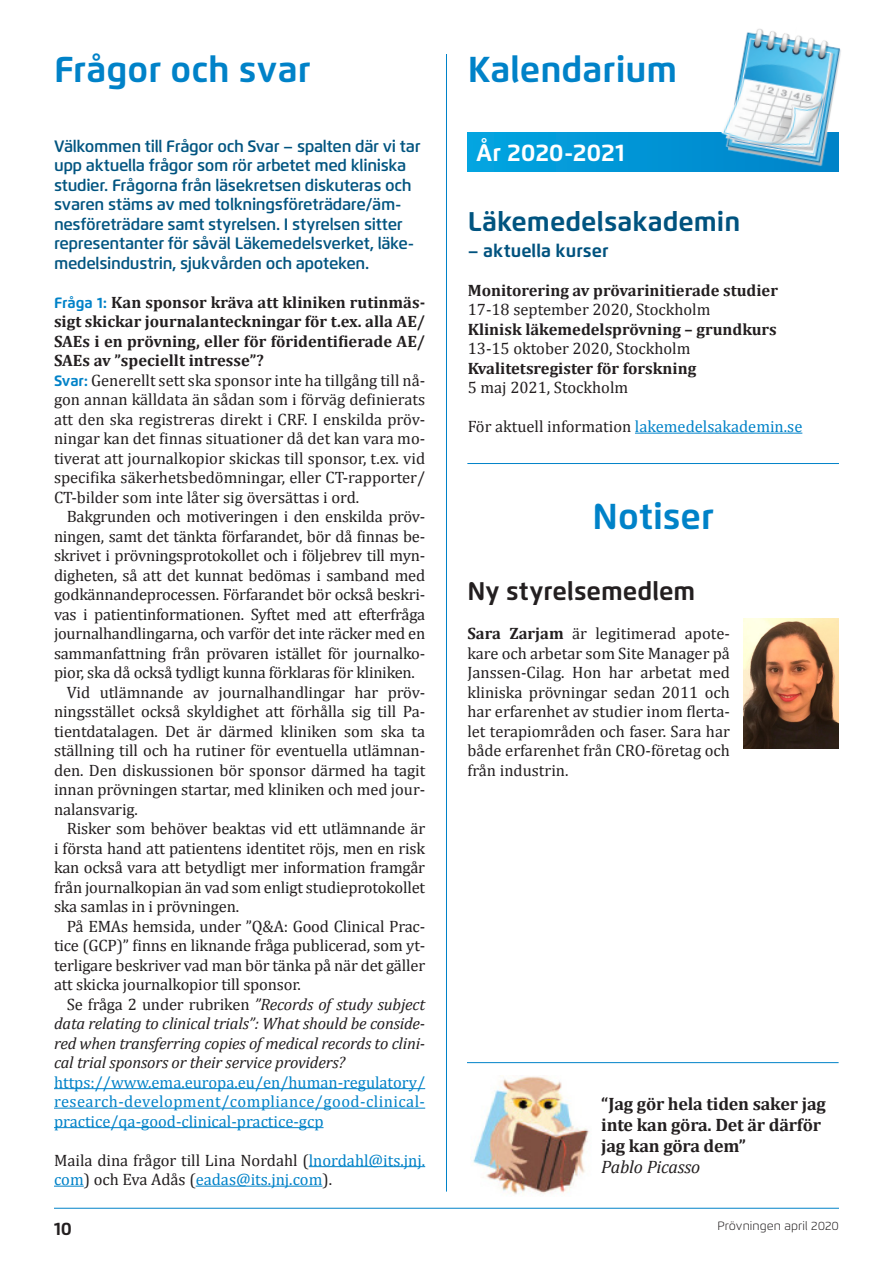
<style>
.page{position:relative;width:893px;height:1263px;background:#fff}
.page>*{position:absolute;margin:0;border:0;box-sizing:border-box;transform-origin:0 0}
.Bröd_utan_indrag{font:700 36px "Flexo";color:#0082c8}
.Liten_rubrik{font:700 27px "Flexo";color:#005480}
.Liten_rubrik-2{font:700 25.5px "Flexo";color:#231f20}
.Liten_rubrik-3{font:700 24px "Flexo";letter-spacing:-.005em;color:#fff}
.Bröd_utan_indrag-2{font:700 18px/21px "Cambria";letter-spacing:-.01em;color:#231f20}
.Liten_rubrik-4{font:700 18px "Flexo";color:#00527e}
.Bröd_utan_indrag-3{font:italic 18px "Cambria";letter-spacing:-.01em;color:#231f20}
.t1{font:700 18px "Flexo";color:#231f20}
.Bröd_med_indrag{font:16.5px/19.5px "Cambria";letter-spacing:-.01em;color:#231f20;text-align:justify}
.Bröd_utan_indrag-4{font:16.5px/19.5px "Cambria";color:#231f20;text-align:justify}
.Ingress{font:600 16.5px/19.5px "Flexo";letter-spacing:-.02em;color:#005480}
.Bröd_utan_indrag-5{font:700 16.5px/19.5px "Cambria";color:#231f20;text-align:justify}
.Bröd_med_indrag-2{font:italic 16.5px/19.5px "Cambria";letter-spacing:-.01em;color:#231f20;text-align:justify}
.Bröd_utan_indrag-6{font:16.5px/19.5px "Cambria";color:#0082c8;text-align:justify}
.t2{font:300 12px "Flexo";letter-spacing:.005em;color:#231f20}
.s1{font-family:"Flexo";font-size:15px;color:#0082c8}
.s2{font-family:"Flexo";font-weight:700;font-size:15px;color:#0082c8}
.s3{font-style:normal}
.s4{color:#0082c8}
.s5{color:#00527e}
.s6{font-weight:700}
</style>
<div class="page">
<hr style="left:54px;top:1208px;width:785px;height:1px;background:#0082c8">
<hr style="left:309px;top:1166px;width:116px;height:1px;background:#0082c8">
<hr style="left:54px;top:1186px;width:30px;height:1px;background:#0082c8">
<hr style="left:196px;top:1186px;width:126px;height:1px;background:#0082c8">
<hr style="left:635px;top:433px;width:167px;height:1px;background:#0082c8">
<div style="left:468px;top:132px;width:371px;height:40px;background:#0099d9"></div>
<img style="left:715px;top:29px;width:126px;height:142px">
<img style="left:473px;top:1076px;width:117px;height:118px">
<hr style="left:467px;top:463px;width:372px;height:1px;background:#0082c8">
<hr style="left:446px;top:54px;width:1px;height:1137px;background:#0082c8">
<hr style="left:54px;top:1088px;width:371px;height:1px;background:#0082c8">
<hr style="left:54px;top:1108px;width:371px;height:1px;background:#0082c8">
<hr style="left:54px;top:1127px;width:270px;height:1px;background:#0082c8">
<hr style="left:467px;top:1062px;width:372px;height:1px;background:#0082c8">
<img style="left:743px;top:618px;width:96px;height:130px">
<p class="Bröd_utan_indrag" style="left:54px;top:48px;width:258px">Frågor och svar</p>
<p class="Ingress" style="left:54px;top:136px;width:368px">Välkommen till Frågor och Svar – spalten där vi tar upp aktuella frågor som rör arbetet med kliniska studier. Frågorna från läsekretsen diskuteras och svaren stäms av med tolkningsföreträdare/äm&shy;nesföreträdare samt styrelsen. I styrelsen sitter representanter för såväl Läkemedelsverket, läke&shy;medelsindustrin, sjukvården och apoteken.</p>
<p class="Bröd_utan_indrag-5" style="left:54px;top:292px;width:373px"><span class="s1">Fråga 1:</span> Kan sponsor kräva att kliniken rutinmäs&shy;sigt skickar journalanteckningar för t.ex. alla AE/ SAEs i en prövning, eller för föridentifierade AE/ SAEs av ”speciellt intresse”?</p>
<p class="Bröd_utan_indrag-4" style="left:54px;top:370px;width:373px"><span class="s2">Svar:</span> Generellt sett ska sponsor inte ha tillgång till nå&shy;gon annan källdata än sådan som i förväg definierats att den ska registreras direkt i CRF. I enskilda pröv&shy;ningar kan det finnas situationer då det kan vara mo&shy;tiverat att journalkopior skickas till sponsor, t.ex. vid specifika säkerhetsbedömningar, eller CT-rapporter/ CT-bilder som inte låter sig översättas i ord.</p>
<p class="Bröd_med_indrag" style="left:54px;top:507px;width:373px;text-indent:13px">Bakgrunden och motiveringen i den enskilda pröv&shy;ningen, samt det tänkta förfarandet, bör då finnas be&shy;skrivet i prövningsprotokollet och i följebrev till myn&shy;digheten, så att det kunnat bedömas i samband med godkännandeprocessen. Förfarandet bör också beskri&shy;vas i patientinformationen. Syftet med att efterfråga journalhandlingarna, och varför det inte räcker med en sammanfattning från prövaren istället för journalko&shy;pior, ska då också tydligt kunna förklaras för kliniken.</p>
<p class="Bröd_med_indrag" style="left:54px;top:682px;width:373px;text-indent:13px">Vid utlämnande av journalhandlingar har pröv&shy;ningsstället också skyldighet att förhålla sig till Pa&shy;tientdatalagen. Det är därmed kliniken som ska ta ställning till och ha rutiner för eventuella utlämnan&shy;den. Den diskussionen bör sponsor därmed ha tagit innan prövningen startar, med kliniken och med jour&shy;nalansvarig.</p>
<p class="Bröd_med_indrag" style="left:54px;top:819px;width:373px;text-indent:13px">Risker som behöver beaktas vid ett utlämnande är i första hand att patientens identitet röjs, men en risk kan också vara att betydligt mer information framgår från journalkopian än vad som enligt studieprotokollet ska samlas in i prövningen.</p>
<p class="Bröd_med_indrag" style="left:54px;top:916px;width:373px;text-indent:13px">På EMAs hemsida, under ”Q&amp;A: Good Clinical Prac&shy;tice (GCP)” finns en liknande fråga publicerad, som yt&shy;terligare beskriver vad man bör tänka på när det gäller att skicka journalkopior till sponsor.</p>
<p class="Bröd_med_indrag-2" style="left:54px;top:993px;width:373px;text-indent:13px"><span class="s3">Se fråga 2 under rubriken</span> ”Records of study subject data relating to clinical trials”: What should be conside&shy;red when transferring copies of medical records to clini&shy;cal trial sponsors or their service providers?</p>
<p class="Bröd_utan_indrag-6" style="left:54px;top:1072px;width:373px">https://www.ema.europa.eu/en/human-regulatory/ research-development/compliance/good-clinical&shy;practice/qa-good-clinical-practice-gcp</p>
<p class="Bröd_utan_indrag-4" style="left:54px;top:1150px;width:373px">Maila dina frågor till Lina Nordahl (<span class="s4">lnordahl@its.jnj. com</span>) och Eva Adås (<span class="s4">eadas@its.jnj.com</span>).</p>
<p class="Bröd_utan_indrag" style="left:468px;top:47px;width:211px">Kalendarium</p>
<p class="Liten_rubrik-3" style="left:476px;top:138px;width:150px">År 2020-2021</p>
<p class="Liten_rubrik" style="left:468px;top:205px;width:274px">Läkemedels<span class="s5">akademin</span></p>
<p class="Liten_rubrik-4" style="left:468px;top:239px;width:142px">– aktuella kurser</p>
<p class="Bröd_utan_indrag-5" style="left:468px;top:280px;width:312px">Monitorering av prövarinitierade studier</p>
<p class="Bröd_utan_indrag-4" style="left:468px;top:300px;width:244px">17-18 september 2020, Stockholm</p>
<p class="Bröd_utan_indrag-5" style="left:468px;top:319px;width:311px">Klinisk läkemedelsprövning – grundkurs</p>
<p class="Bröd_utan_indrag-4" style="left:468px;top:339px;width:224px">13-15 oktober 2020, Stockholm</p>
<p class="Bröd_utan_indrag-5" style="left:468px;top:358px;width:230px">Kvalitetsregister för forskning</p>
<p class="Bröd_utan_indrag-4" style="left:468px;top:378px;width:162px">5 maj 2021, Stockholm</p>
<p class="Bröd_utan_indrag-4" style="left:468px;top:417px;width:336px">För aktuell information <span class="s4">lakemedelsakademin.se</span></p>
<p class="Bröd_utan_indrag" style="left:593px;top:495px;width:123px">Notiser</p>
<p class="Liten_rubrik-2" style="left:467px;top:576px;width:230px">Ny styrelsemedlem</p>
<p class="Bröd_utan_indrag-4" style="left:467px;top:624px;width:264px"><span class="s6">Sara Zarjam</span> är legitimerad apote&shy;kare och arbetar som Site Manager på Janssen-Cilag. Hon har arbetat med kliniska prövningar sedan 2011 och har erfarenhet av studier inom flerta&shy;let terapiområden och faser. Sara har både erfarenhet från CRO-företag och från industrin.</p>
<p class="Bröd_utan_indrag-2" style="left:601px;top:1092px;width:226px">“Jag gör hela tiden saker jag inte kan göra. Det är därför jag kan göra dem”</p>
<p class="Bröd_utan_indrag-3" style="left:601px;top:1154px;width:101px">Pablo Picasso</p>
<p class="t1" style="left:54px;top:1217px;width:20px">10</p>
<p class="t2" style="left:717px;top:1218px;width:123px">Prövningen april 2020</p>
</div>
